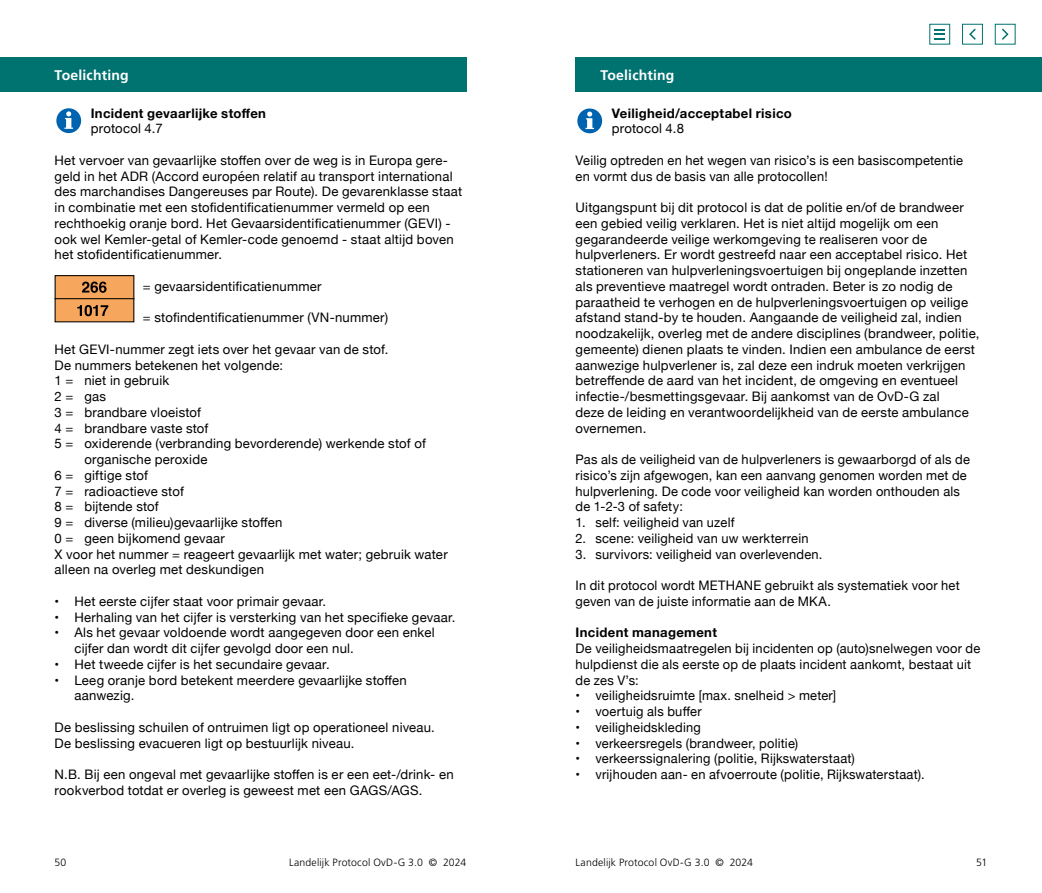
<style>
.page{position:relative;width:1042px;height:893px;background:#fff}
.page>*{position:absolute;margin:0;border:0;box-sizing:border-box;transform-origin:0 0}
.t1{font:700 14px "Frutiger LT Std";letter-spacing:.015em;color:#fff}
.P_brood_tekst{font:13.12px/15.8px "Helvetica Neue";letter-spacing:.02em;color:#000}
.P_brood_tekst_GEVI-n{font:13.12px/15.8px "Helvetica Neue";letter-spacing:.015em;color:#000}
.H2_Alineakop{font:700 13.12px "Helvetica Neue";letter-spacing:.025em;color:#000}
.H3_subkopje_wat_lijk{font:13.12px "Helvetica Neue";letter-spacing:.015em;color:#000}
.H4_Alineakop{font:700 13.12px "Helvetica Neue";letter-spacing:.025em;color:#000}
.t2{font:300 10.5px "Frutiger LT Std";letter-spacing:.015em;color:#000}
</style>
<div class="page">
<div style="left:0;top:58px;width:466px;height:34px;background:#007270"></div>
<div style="left:56px;top:108px;width:25px;height:25px;background:#0063af;border-radius:50%"></div>
<svg style="left:64px;top:111px;width:9px;height:18px"></svg>
<div style="left:55px;top:276px;width:79px;height:23px;background:#f6a75d"></div>
<div style="left:55px;top:275px;width:79px;height:24px;border:1px solid #000"></div>
<div style="left:55px;top:299px;width:79px;height:23px;background:#f6a75d"></div>
<div style="left:55px;top:298px;width:79px;height:24px;border:1px solid #000"></div>
<svg style="left:82px;top:282px;width:25px;height:11px"></svg>
<svg style="left:77px;top:305px;width:31px;height:11px"></svg>
<div style="left:575px;top:58px;width:467px;height:34px;background:#007270"></div>
<div style="left:577px;top:108px;width:25px;height:25px;background:#0063af;border-radius:50%"></div>
<svg style="left:585px;top:112px;width:9px;height:17px"></svg>
<svg style="left:929px;top:24px;width:21px;height:21px"></svg>
<svg style="left:934px;top:30px;width:11px;height:9px"></svg>
<svg style="left:1002px;top:29px;width:6px;height:11px"></svg>
<div style="left:962px;top:24px;width:21px;height:21px;background:#fff;border:1px solid #007270"></div>
<svg style="left:969px;top:29px;width:7px;height:11px"></svg>
<p class="t1" style="left:55px;top:67px;width:76px">Toelichting</p>
<h2 class="H2_Alineakop" style="left:91px;top:103px;width:177px">Incident gevaarlijke stoffen</h2>
<h3 class="H3_subkopje_wat_lijk" style="left:91px;top:119px;width:73px">protocol 4.7</h3>
<p class="P_brood_tekst" style="left:55px;top:153px;width:409px">Het vervoer van gevaarlijke stoffen over de weg is in Europa gere&shy;geld in het ADR (Accord européen relatif au transport international des marchandises Dangereuses par Route). De gevarenklasse staat in combinatie met een stofidentificatienummer vermeld op een rechthoekig oranje bord. Het Gevaarsidentificatienummer (GEVI) - ook wel Kemler-getal of Kemler-code genoemd - staat altijd boven het stofidentificatienummer.</p>
<p class="P_brood_tekst" style="left:143px;top:279px;width:180px">= gevaarsidentificatienummer</p>
<p class="P_brood_tekst" style="left:143px;top:311px;width:247px">= stofindentificatienummer (VN-nummer)</p>
<p class="P_brood_tekst" style="left:55px;top:342px;width:335px">Het GEVI-nummer zegt iets over het gevaar van de stof.<br>De nummers betekenen het volgende:</p>
<p class="P_brood_tekst_GEVI-n" style="left:55px;top:374px;width:116px">1 = niet in gebruik</p>
<p class="P_brood_tekst_GEVI-n" style="left:55px;top:389px;width:53px">2 = gas</p>
<p class="P_brood_tekst_GEVI-n" style="left:55px;top:405px;width:148px">3 = brandbare vloeistof</p>
<p class="P_brood_tekst_GEVI-n" style="left:55px;top:421px;width:155px">4 = brandbare vaste stof</p>
<p class="P_brood_tekst_GEVI-n" style="left:84px;top:437px;width:343px;text-indent:-30px">5 = oxiderende (verbranding bevorderende) werkende stof of organische peroxide</p>
<p class="P_brood_tekst_GEVI-n" style="left:55px;top:468px;width:95px">6 = giftige stof</p>
<p class="P_brood_tekst_GEVI-n" style="left:55px;top:484px;width:131px">7 = radioactieve stof</p>
<p class="P_brood_tekst_GEVI-n" style="left:55px;top:500px;width:106px">8 = bijtende stof</p>
<p class="P_brood_tekst_GEVI-n" style="left:55px;top:515px;width:229px">9 = diverse (milieu)gevaarlijke stoffen</p>
<p class="P_brood_tekst_GEVI-n" style="left:55px;top:531px;width:172px">0 = geen bijkomend gevaar</p>
<p class="P_brood_tekst" style="left:55px;top:547px;width:395px">X voor het nummer = reageert gevaarlijk met water; gebruik water alleen na overleg met deskundigen</p>
<p class="P_brood_tekst" style="left:55px;top:594px;width:273px">• Het eerste cijfer staat voor primair gevaar.</p>
<p class="P_brood_tekst" style="left:55px;top:610px;width:402px">• Herhaling van het cijfer is versterking van het specifieke gevaar.</p>
<p class="P_brood_tekst" style="left:74px;top:626px;width:362px;text-indent:-20px">• Als het gevaar voldoende wordt aangegeven door een enkel cijfer dan wordt dit cijfer gevolgd door een nul.</p>
<p class="P_brood_tekst" style="left:55px;top:657px;width:277px">• Het tweede cijfer is het secundaire gevaar.</p>
<p class="P_brood_tekst" style="left:74px;top:673px;width:334px;text-indent:-20px">• Leeg oranje bord betekent meerdere gevaarlijke stoffen aanwezig.</p>
<p class="P_brood_tekst" style="left:55px;top:720px;width:382px">De beslissing schuilen of ontruimen ligt op operationeel niveau.<br>De beslissing evacueren ligt op bestuurlijk niveau.</p>
<p class="P_brood_tekst" style="left:55px;top:767px;width:400px">N.B. Bij een ongeval met gevaarlijke stoffen is er een eet-/drink- en rookverbod totdat er overleg is geweest met een GAGS/AGS.</p>
<p class="t1" style="left:600px;top:67px;width:76px">Toelichting</p>
<h2 class="H2_Alineakop" style="left:612px;top:103px;width:182px">Veiligheid/acceptabel risico</h2>
<h3 class="H3_subkopje_wat_lijk" style="left:612px;top:119px;width:74px">protocol 4.8</h3>
<p class="P_brood_tekst" style="left:575px;top:153px;width:389px">Veilig optreden en het wegen van risico’s is een basiscompetentie en vormt dus de basis van alle protocollen!</p>
<p class="P_brood_tekst" style="left:575px;top:200px;width:405px">Uitgangspunt bij dit protocol is dat de politie en/of de brandweer een gebied veilig verklaren. Het is niet altijd mogelijk om een gegarandeerde veilige werkomgeving te realiseren voor de hulpverleners. Er wordt gestreefd naar een acceptabel risico. Het stationeren van hulpverleningsvoertuigen bij ongeplande inzetten als preventieve maatregel wordt ontraden. Beter is zo nodig de paraatheid te verhogen en de hulpverleningsvoertuigen op veilige afstand stand-by te houden. Aangaande de veiligheid zal, indien noodzakelijk, overleg met de andere disciplines (brandweer, politie, gemeente) dienen plaats te vinden. Indien een ambulance de eerst aanwezige hulpverlener is, zal deze een indruk moeten verkrijgen betreffende de aard van het incident, de omgeving en eventueel infectie-/besmettingsgevaar. Bij aankomst van de OvD-G zal<br>deze de leiding en verantwoordelijkheid van de eerste ambulance overnemen.</p>
<p class="P_brood_tekst" style="left:575px;top:452px;width:396px">Pas als de veiligheid van de hulpverleners is gewaarborgd of als de risico’s zijn afgewogen, kan een aanvang genomen worden met de hulpverlening. De code voor veiligheid kan worden onthouden als de 1-2-3 of safety:</p>
<p class="P_brood_tekst" style="left:575px;top:515px;width:160px">1. self: veiligheid van uzelf</p>
<p class="P_brood_tekst" style="left:575px;top:531px;width:234px">2. scene: veiligheid van uw werkterrein</p>
<p class="P_brood_tekst" style="left:575px;top:547px;width:248px">3. survivors: veiligheid van overlevenden.</p>
<p class="P_brood_tekst" style="left:575px;top:578px;width:386px">In dit protocol wordt METHANE gebruikt als systematiek voor het geven van de juiste informatie aan de MKA.</p>
<h4 class="H4_Alineakop" style="left:575px;top:622px;width:143px">Incident management</h4>
<p class="P_brood_tekst" style="left:575px;top:641px;width:406px">De veiligheidsmaatregelen bij incidenten op (auto)snelwegen voor de hulpdienst die als eerste op de plaats incident aankomt, bestaat uit de zes V’s:</p>
<p class="P_brood_tekst" style="left:575px;top:689px;width:262px">• veiligheidsruimte [max. snelheid &gt; meter]</p>
<p class="P_brood_tekst" style="left:575px;top:704px;width:128px">• voertuig als buffer</p>
<p class="P_brood_tekst" style="left:575px;top:720px;width:127px">• veiligheidskleding</p>
<p class="P_brood_tekst" style="left:575px;top:736px;width:224px">• verkeersregels (brandweer, politie)</p>
<p class="P_brood_tekst" style="left:575px;top:752px;width:281px">• verkeerssignalering (politie, Rijkswaterstaat)</p>
<p class="P_brood_tekst" style="left:575px;top:767px;width:351px">• vrijhouden aan- en afvoerroute (politie, Rijkswaterstaat).</p>
<p class="t2" style="left:55px;top:856px;width:13px">50</p>
<p class="t2" style="left:289px;top:856px;width:179px">Landelijk Protocol OvD-G 3.0 © 2024</p>
<p class="t2" style="left:575px;top:856px;width:179px">Landelijk Protocol OvD-G 3.0 © 2024</p>
<p class="t2" style="left:976px;top:856px;width:13px">51</p>
</div>
